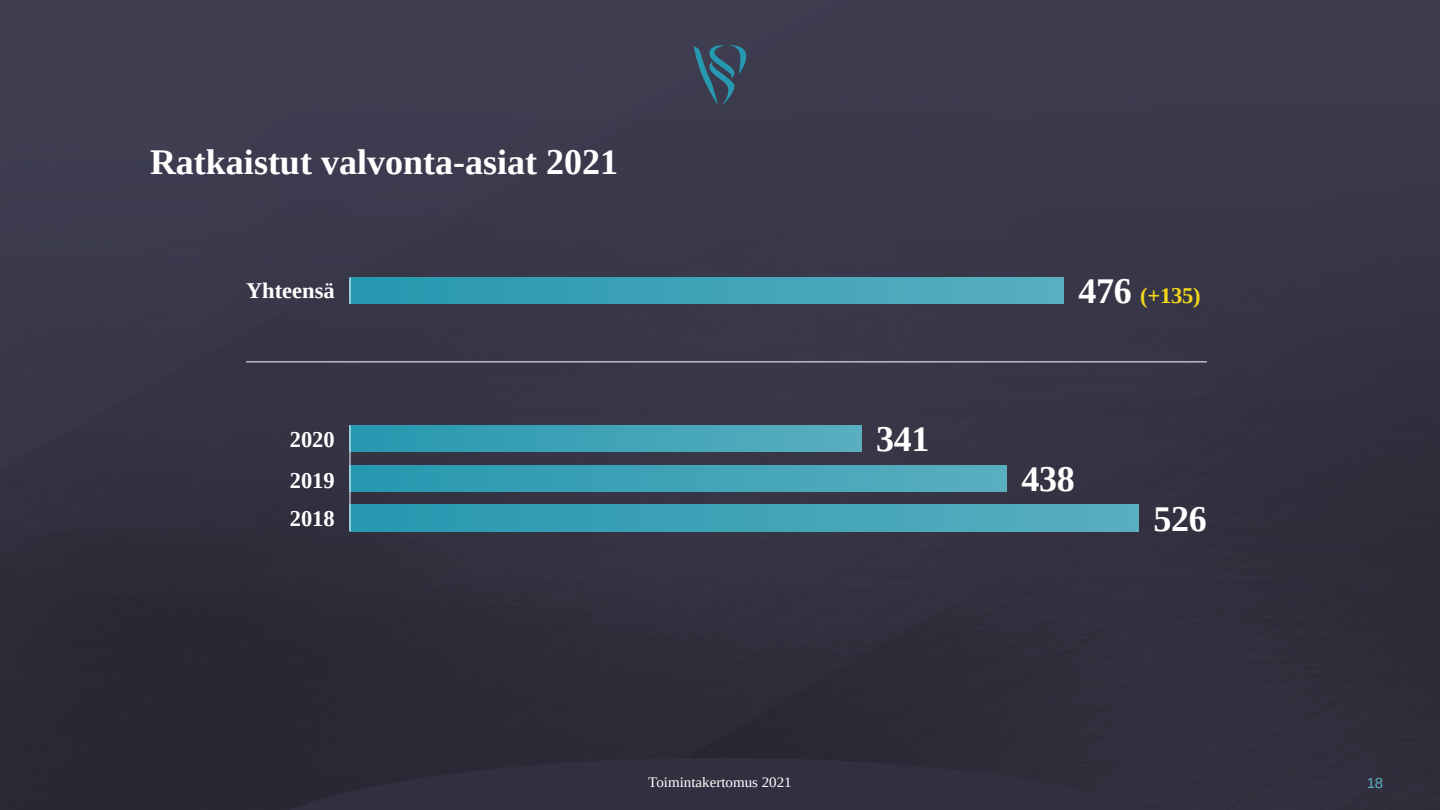
<style>
.page{position:relative;width:1440px;height:810px;background:#fff}
.page>*{position:absolute;margin:0;border:0;box-sizing:border-box;transform-origin:0 0}
.t1{font:700 36px "Liberation Serif";color:#fff}
.t2{font:700 22.5px "Liberation Serif";color:#fff}
.t3{font:700 22.5px "Liberation Serif";color:#f3d71c}
.t4{font:14.55px "Liberation Serif";color:#fff}
.t5{font:14.55px "Liberation Sans";color:#5aaebf}
.s1{font-size:36px;color:#fff}
</style>
<div class="page">
<img style="left:0;top:0;width:1440px;height:810px">
<svg style="left:248px;top:758px;width:944px;height:52px;background:#2e2e3d"></svg>
<svg style="left:693px;top:45px;width:64px;height:65px;background:#374e62"></svg>
<div style="left:350px;top:426px;width:511px;height:26px;background:linear-gradient(to right,#2598b0,#5aaebf)"></div>
<div style="left:350px;top:278px;width:714px;height:26px;background:linear-gradient(to right,#2598b0,#5aaebf)"></div>
<div style="left:350px;top:465px;width:657px;height:26px;background:linear-gradient(to right,#2598b0,#5aaebf)"></div>
<div style="left:350px;top:505px;width:789px;height:26px;background:linear-gradient(to right,#2598b0,#5aaebf)"></div>
<hr style="left:350px;top:426px;width:1px;height:105px;background:#fff">
<svg style="left:350px;top:278px;width:1px;height:26px"></svg>
<hr style="left:246px;top:362px;width:961px;height:1px;background:#fff">
<p class="t1" style="left:150px;top:138px;width:469px">Ratkaistut valvonta-asiat 2021</p>
<p class="t2" style="left:246px;top:276px;width:90px">Yhteensä</p>
<p class="t3" style="left:1079px;top:280px;width:123px"><span class="s1">476</span> (+135)</p>
<p class="t2" style="left:290px;top:424px;width:46px">2020</p>
<p class="t1" style="left:876px;top:415px;width:55px">341</p>
<p class="t2" style="left:290px;top:465px;width:46px">2019</p>
<p class="t1" style="left:1022px;top:455px;width:55px">438</p>
<p class="t2" style="left:290px;top:503px;width:46px">2018</p>
<p class="t1" style="left:1154px;top:495px;width:55px">526</p>
<p class="t4" style="left:648px;top:773px;width:145px">Toimintakertomus 2021</p>
<p class="t5" style="left:1367px;top:774px;width:18px">18</p>
</div>
